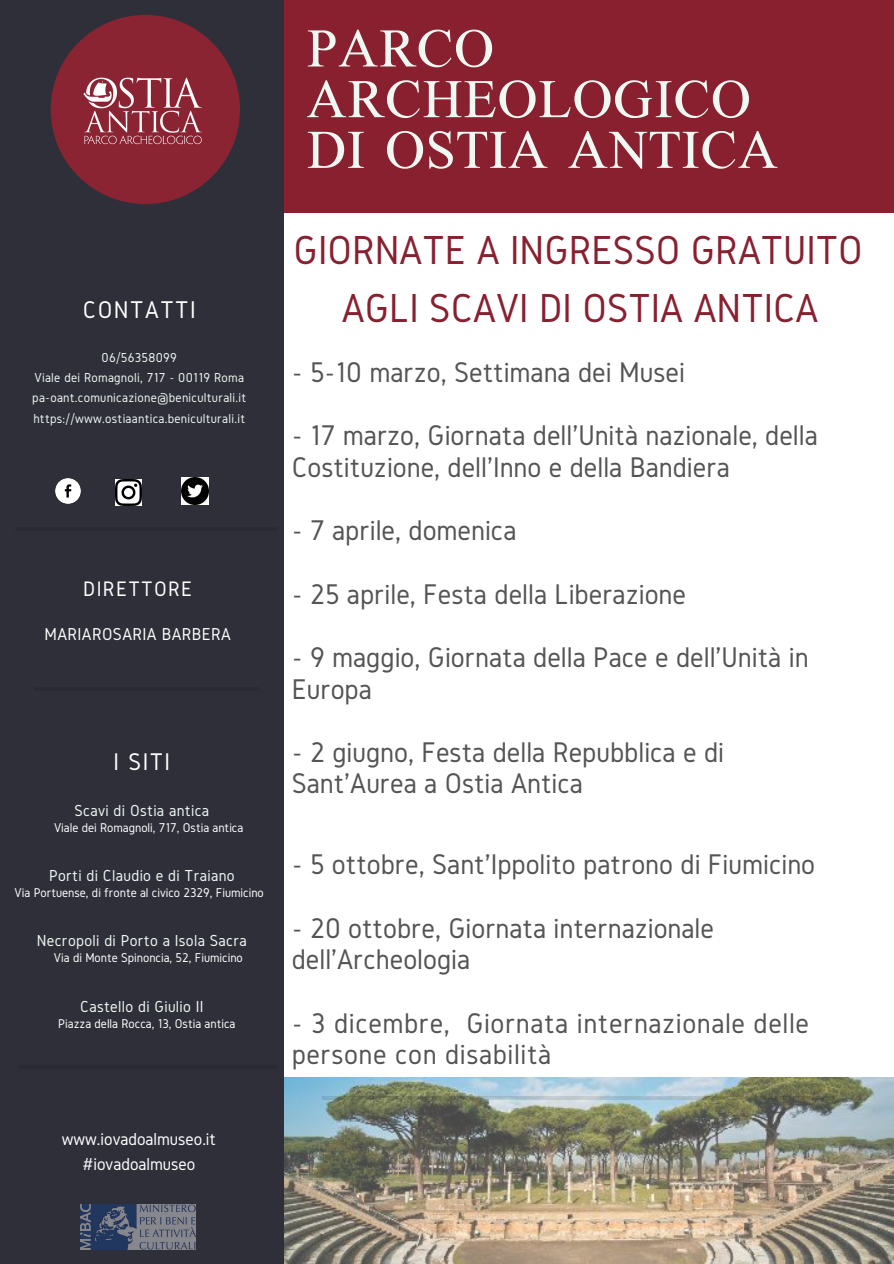
<style>
.page{position:relative;width:894px;height:1264px;background:#fff}
.page>*{position:absolute;margin:0;border:0;box-sizing:border-box;transform-origin:0 0}
.t1{font:52.95px/50.7px "Tuladha Jejeg";letter-spacing:.02em;color:#eff9f2}
.t2{font:42px/57.9px "Gidole";color:#882030;text-align:center}
.t3{font:29.55px/31.7px "Gidole";color:#545454}
.t4{font:29.55px/31.7px "Gidole";letter-spacing:.02em;color:#545454}
.t5{font:25.2px "Gidole";letter-spacing:.06em;color:#fff}
.t6{font:25.05px "Gidole";color:#fff}
.t7{font:21.75px "Gidole";letter-spacing:.06em;color:#fff}
.t8{font:18px/24.8px "Gidole";color:#fff;text-align:center}
.t9{font:17.85px "Gidole";letter-spacing:.02em;color:#fff}
.t10{font:16.5px "Gidole";letter-spacing:.02em;color:#eff9f2}
.t11{font:13.5px/20.2px "Gidole";letter-spacing:.02em;color:#eff9f2;text-align:center}
.t12{font:13.2px "Gidole";color:#fff}
</style>
<div class="page">
<div style="left:2px;top:0;width:891px;height:213px;background:#882030"></div>
<img style="left:284px;top:1077px;width:609px;height:186px">
<div style="left:0;top:0;width:284px;height:1263px;background:#2f2f3a"></div>
<hr style="left:16px;top:527px;width:261px;height:4px;background:#2a2a34">
<hr style="left:34px;top:687px;width:225px;height:4px;background:#2a2a34">
<img style="left:51px;top:15px;width:189px;height:189px;border-radius:50%">
<hr style="left:18px;top:1065px;width:260px;height:3px;background:#000">
<img style="left:81px;top:1204px;width:114px;height:44px">
<img style="left:55px;top:478px;width:26px;height:26px">
<img style="left:116px;top:479px;width:26px;height:26px">
<img style="left:181px;top:477px;width:27px;height:27px">
<svg style="left:322px;top:1095px;width:513px;height:4px;background:#8b988e"></svg>
<p class="t5" style="left:83px;top:296px;width:114px">CONTATTI</p>
<p class="t11" style="left:32px;top:347px;width:215px">06/56358099<br>Viale dei Romagnoli, 717 - 00119 Roma pa-oant.comunicazione@beniculturali.it https://www.ostiaantica.beniculturali.it</p>
<p class="t7" style="left:83px;top:577px;width:110px">DIRETTORE</p>
<p class="t9" style="left:45px;top:624px;width:188px">MARIAROSARIA BARBERA</p>
<p class="t6" style="left:113px;top:747px;width:58px">I SITI</p>
<p class="t10" style="left:74px;top:801px;width:136px">Scavi di Ostia antica</p>
<p class="t12" style="left:54px;top:820px;width:191px">Viale dei Romagnoli, 717, Ostia antica</p>
<p class="t10" style="left:49px;top:866px;width:187px">Porti di Claudio e di Traiano</p>
<p class="t12" style="left:15px;top:885px;width:251px">Via Portuense, di fronte al civico 2329, Fiumicino</p>
<p class="t10" style="left:37px;top:931px;width:212px">Necropoli di Porto a Isola Sacra</p>
<p class="t12" style="left:54px;top:950px;width:190px">Via di Monte Spinoncia, 52, Fiumicino</p>
<p class="t10" style="left:80px;top:997px;width:125px">Castello di Giulio II</p>
<p class="t12" style="left:58px;top:1016px;width:178px">Piazza della Rocca, 13, Ostia antica</p>
<p class="t8" style="left:62px;top:1126px;width:156px">www.iovadoalmuseo.it #iovadoalmuseo</p>
<h1 class="t1" style="left:307px;top:23px;width:472px">PARCO<br>ARCHEOLOGICO<br>DI OSTIA ANTICA</h1>
<h2 class="t2" style="left:293px;top:220px;width:570px">GIORNATE A INGRESSO GRATUITO<br>AGLI SCAVI DI OSTIA ANTICA</h2>
<p class="t3" style="left:291px;top:356px;width:394px">- 5-10 marzo, Settimana dei Musei</p>
<p class="t3" style="left:291px;top:419px;width:527px">- 17 marzo, Giornata dell'Unità nazionale, della<br>Costituzione, dell'Inno e della Bandiera</p>
<p class="t3" style="left:291px;top:514px;width:226px">- 7 aprile, domenica</p>
<p class="t3" style="left:291px;top:577px;width:395px">- 25 aprile, Festa della Liberazione</p>
<p class="t3" style="left:291px;top:641px;width:518px">- 9 maggio, Giornata della Pace e dell'Unità in<br>Europa</p>
<p class="t3" style="left:291px;top:735px;width:434px">- 2 giugno, Festa della Repubblica e di<br>Sant'Aurea a Ostia Antica</p>
<p class="t3" style="left:291px;top:848px;width:525px">- 5 ottobre, Sant'Ippolito patrono di Fiumicino</p>
<p class="t3" style="left:291px;top:911px;width:423px">- 20 ottobre, Giornata internazionale dell'Archeologia</p>
<p class="t4" style="left:291px;top:1006px;width:518px">- 3 dicembre, Giornata internazionale delle persone con disabilità</p>
</div>
